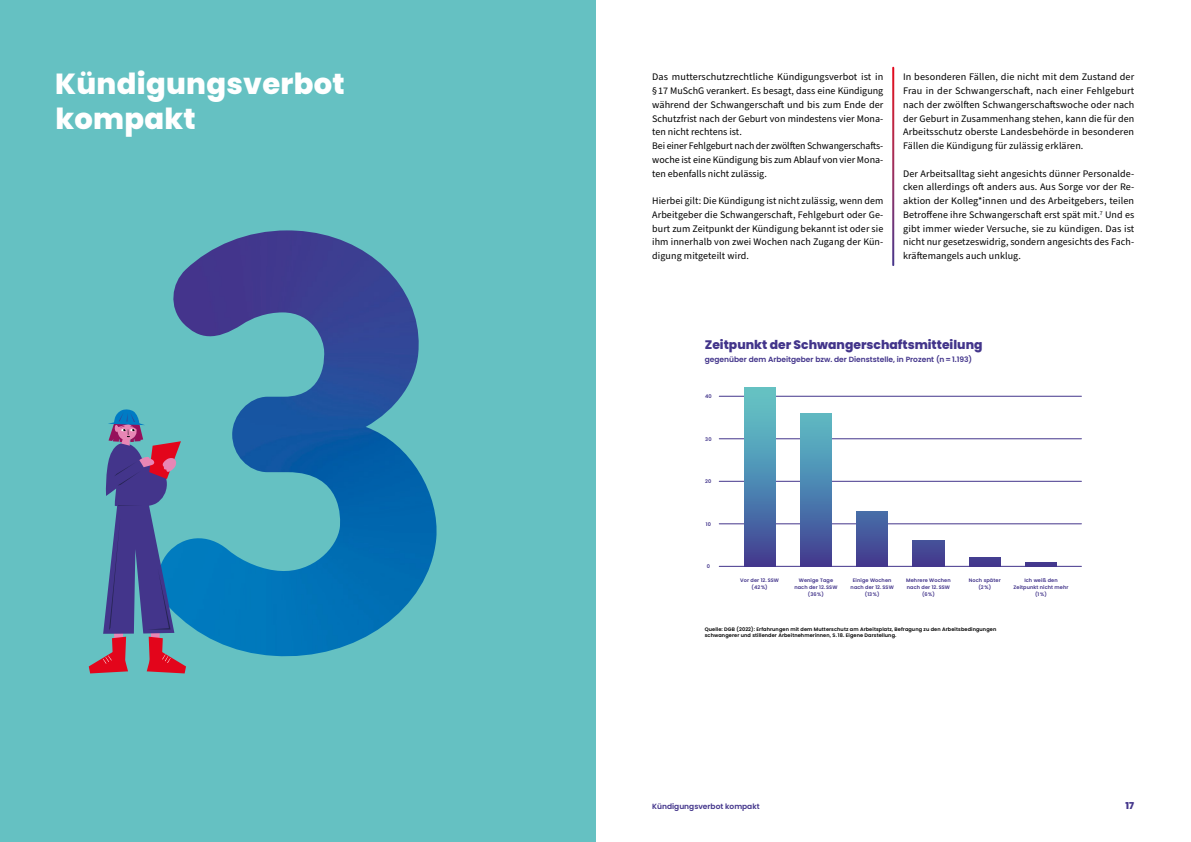
<style>
.page{position:relative;width:1191px;height:842px;background:#fff}
.page>*{position:absolute;margin:0;border:0;box-sizing:border-box;transform-origin:0 0}
.H1_Aufzählung___durchsichtig{font:800 29px/34.4px "Poppins";letter-spacing:.01em;color:#fff}
.BU_und_Ähnliches{font:800 12.3px "Poppins";color:#43358b}
.Fließtext{font:10px/13.8px "Source Sans Pro";letter-spacing:.01em;color:#000;text-align:justify}
.t1{font:800 9.5px "Poppins";color:#43358b}
.BU_und_Ähnliches-2{font:600 7.5px "Poppins";color:#43358b}
.Tabellenbeschriftung{font:600 5px/6.9px "Poppins";letter-spacing:.02em;color:#43358b;text-align:center}
.Quelle{font:600 5px/6.9px "Poppins";letter-spacing:.02em;color:#000}
</style>
<div class="page">
<div style="left:0;top:0;width:595px;height:842px;background:#65c1c2"></div>
<img style="left:173px;top:230px;width:264px;height:427px">
<svg style="left:89px;top:409px;width:97px;height:264px"></svg>
<hr style="left:719px;top:566px;width:362px;height:1px;background:#43358b">
<hr style="left:719px;top:524px;width:362px;height:1px;background:#43358b">
<hr style="left:719px;top:481px;width:362px;height:1px;background:#43358b">
<hr style="left:719px;top:438px;width:362px;height:1px;background:#43358b">
<hr style="left:719px;top:396px;width:362px;height:1px;background:#43358b">
<div style="left:744px;top:388px;width:31px;height:178px;background:linear-gradient(to bottom,#63d0cc,#3e4296)"></div>
<hr style="left:1025px;top:562px;width:31px;height:4px;background:#43388d">
<div style="left:969px;top:558px;width:31px;height:8px;background:#443a8e"></div>
<div style="left:913px;top:541px;width:31px;height:25px;background:#444492"></div>
<div style="left:856px;top:511px;width:31px;height:55px;background:linear-gradient(to bottom,#4770a9,#44378c)"></div>
<div style="left:800px;top:413px;width:31px;height:153px;background:linear-gradient(to bottom,#5cc1c9,#3f3e93)"></div>
<h1 class="H1_Aufzählung___durchsichtig" style="left:55px;top:67px;width:291px">Kündigungsverbot kompakt</h1>
<p class="Fließtext" style="left:652px;top:71px;width:233px">Das mutterschutzrechtliche Kündigungsverbot ist in § 17 MuSchG verankert. Es besagt, dass eine Kündigung während der Schwangerschaft und bis zum Ende der Schutzfrist nach der Geburt von mindestens vier Mona&shy;ten nicht rechtens ist.</p>
<p class="Fließtext" style="left:652px;top:139px;width:233px">Bei einer Fehlgeburt nach der zwölften Schwangerschafts&shy;woche ist eine Kündigung bis zum Ablauf von vier Mona&shy;ten ebenfalls nicht zulässig.</p>
<p class="Fließtext" style="left:652px;top:194px;width:233px">Hierbei gilt: Die Kündigung ist nicht zulässig, wenn dem Arbeitgeber die Schwangerschaft, Fehlgeburt oder Ge&shy;burt zum Zeitpunkt der Kündigung bekannt ist oder sie ihm innerhalb von zwei Wochen nach Zugang der Kün&shy;digung mitgeteilt wird.</p>
<p class="Fließtext" style="left:903px;top:71px;width:233px">In besonderen Fällen, die nicht mit dem Zustand der Frau in der Schwangerschaft, nach einer Fehlgeburt nach der zwölften Schwangerschaftswoche oder nach der Geburt in Zusammenhang stehen, kann die für den Arbeitsschutz oberste Landesbehörde in besonderen Fällen die Kündigung für zulässig erklären.</p>
<p class="Fließtext" style="left:903px;top:167px;width:233px">Der Arbeitsalltag sieht angesichts dünner Personalde&shy;cken allerdings oft anders aus. Aus Sorge vor der Re&shy;aktion der Kolleg*innen und des Arbeitgebers, teilen Betroffene ihre Schwangerschaft erst spät mit.<sup>7</sup> Und es gibt immer wieder Versuche, sie zu kündigen. Das ist nicht nur gesetzeswidrig, sondern angesichts des Fach&shy;kräftemangels auch unklug.</p>
<p class="BU_und_Ähnliches" style="left:705px;top:337px;width:279px">Zeitpunkt der Schwangerschaftsmitteilung</p>
<p class="BU_und_Ähnliches-2" style="left:705px;top:355px;width:269px">gegenüber dem Arbeitgeber bzw. der Dienststelle, in Prozent (n=1.193)</p>
<p class="Tabellenbeschriftung" style="left:705px;top:393px;width:8px">40</p>
<p class="Tabellenbeschriftung" style="left:705px;top:435px;width:8px">30</p>
<p class="Tabellenbeschriftung" style="left:705px;top:478px;width:8px">20</p>
<p class="Tabellenbeschriftung" style="left:706px;top:520px;width:7px">10</p>
<p class="Tabellenbeschriftung" style="left:707px;top:563px;width:5px">0</p>
<p class="Tabellenbeschriftung" style="left:740px;top:577px;width:40px">Vor der 12. SSW (42%)</p>
<p class="Tabellenbeschriftung" style="left:794px;top:577px;width:45px">Wenige Tage nach der 12. SSW (36%)</p>
<p class="Tabellenbeschriftung" style="left:850px;top:577px;width:45px">Einige Wochen nach der 12. SSW (13%)</p>
<p class="Tabellenbeschriftung" style="left:906px;top:577px;width:46px">Mehrere Wochen nach der 12. SSW (6%)</p>
<p class="Tabellenbeschriftung" style="left:968px;top:577px;width:33px">Noch später (2%)</p>
<p class="Quelle" style="left:705px;top:625px;width:293px">Quelle: DGB (2022): Erfahrungen mit dem Mutterschutz am Arbeitsplatz, Befragung zu den Arbeitsbedingungen schwangerer und stillender Arbeitnehmerinnen, S.18. Eigene Darstellung.</p>
<p class="Tabellenbeschriftung" style="left:1013px;top:577px;width:57px">Ich weiß den<br>Zeitpunkt nicht mehr</p>
<p class="Tabellenbeschriftung" style="left:1035px;top:591px;width:13px">(1 %)</p>
<p class="BU_und_Ähnliches-2" style="left:652px;top:802px;width:109px">Kündigungsverbot kompakt</p>
<p class="t1" style="left:1125px;top:800px;width:10px">17</p>
</div>
